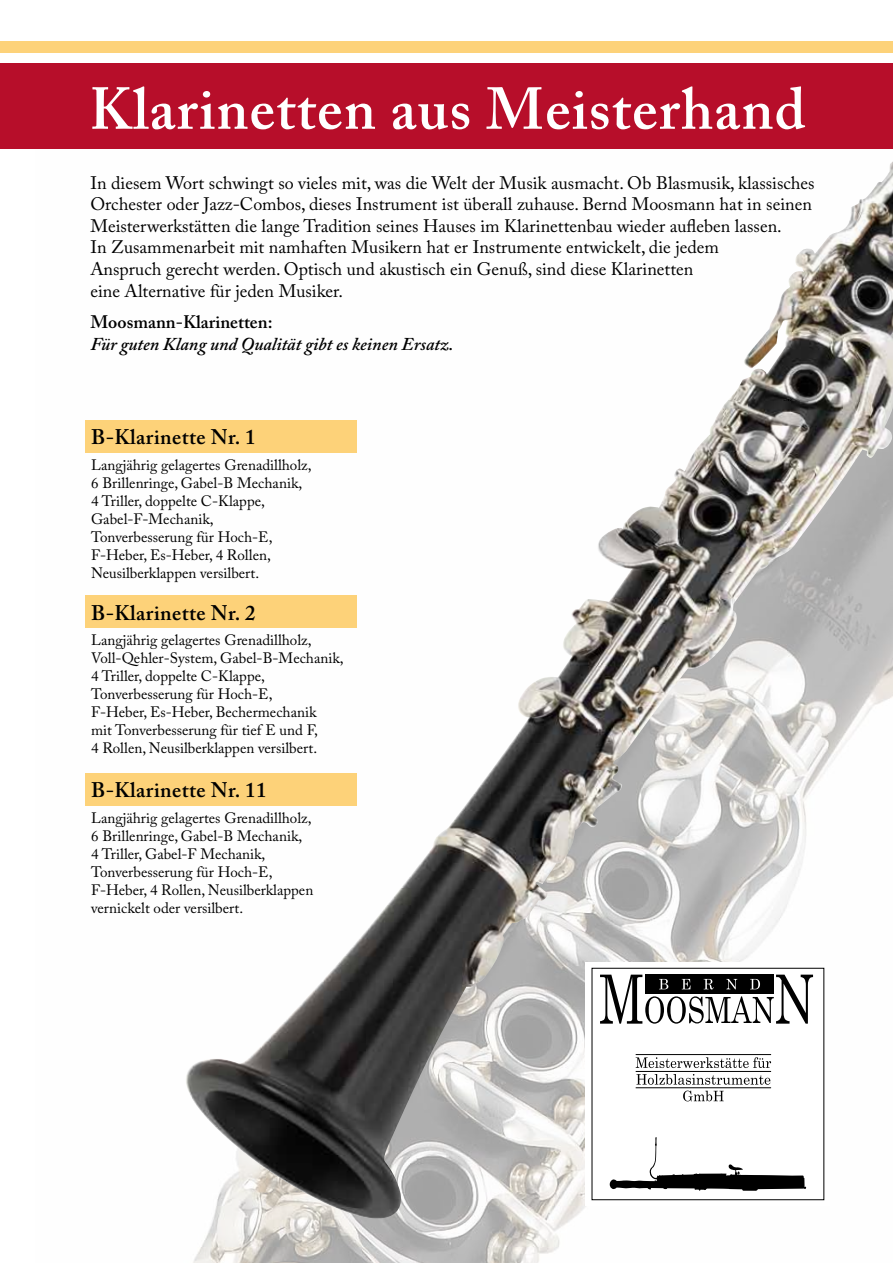
<style>
.page{position:relative;width:893px;height:1263px;background:#fff}
.page>*{position:absolute;margin:0;border:0;box-sizing:border-box;transform-origin:0 0}
.t1{font:600 58.5px "Adobe Caslon Pro";letter-spacing:.02em;color:#fff}
.t2{font:600 21px "Adobe Caslon Pro";letter-spacing:.02em;color:#000}
.t3{font:18px/21.6px "Adobe Caslon Pro";color:#000}
.t4{font:italic 600 18px "Adobe Caslon Pro";color:#000}
.t5{font:600 18px "Adobe Caslon Pro";color:#000}
.t6{font:15px/18px "Adobe Caslon Pro";color:#000}
</style>
<div class="page">
<img style="left:193px;top:161px;width:700px;height:1102px">
<img style="left:186px;top:165px;width:703px;height:1056px">
<div style="left:0;top:64px;width:893px;height:85px;background:#b70e2a"></div>
<div style="left:585px;top:962px;width:245px;height:243px;background:#fff"></div>
<svg style="left:600px;top:975px;width:213px;height:49px"></svg>
<svg style="left:636px;top:1074px;width:134px;height:27px"></svg>
<svg style="left:636px;top:1057px;width:135px;height:11px"></svg>
<hr style="left:636px;top:1071px;width:135px;height:1px;background:#000">
<hr style="left:636px;top:1054px;width:135px;height:1px;background:#000">
<hr style="left:636px;top:1087px;width:135px;height:1px;background:#000">
<svg style="left:610px;top:1137px;width:196px;height:54px"></svg>
<div style="left:0;top:41px;width:893px;height:12px;background:#fdd279"></div>
<div style="left:85px;top:420px;width:271px;height:33px;background:#fdd279"></div>
<div style="left:85px;top:595px;width:271px;height:33px;background:#fdd279"></div>
<div style="left:85px;top:773px;width:271px;height:33px;background:#fdd279"></div>
<h1 class="t1" style="left:89px;top:74px;width:718px">Klarinetten aus Meisterhand</h1>
<p class="t3" style="left:90px;top:172px;width:726px">In diesem Wort schwingt so vieles mit, was die Welt der Musik ausmacht. Ob Blasmusik, klassisches Orchester oder Jazz-Combos, dieses Instrument ist überall zuhause. Bernd Moosmann hat in seinen Meisterwerkstätten die lange Tradition seines Hauses im Klarinettenbau wieder aufleben lassen.<br>In Zusammenarbeit mit namhaften Musikern hat er Instrumente entwickelt, die jedem<br>Anspruch gerecht werden. Optisch und akustisch ein Genuß, sind diese Klarinetten<br>eine Alternative für jeden Musiker.</p>
<p class="t5" style="left:90px;top:311px;width:184px">Moosmann-Klarinetten:</p>
<p class="t4" style="left:90px;top:333px;width:365px">Für guten Klang und Qualität gibt es keinen Ersatz.</p>
<h2 class="t2" style="left:91px;top:425px;width:166px">B-Klarinette Nr. 1</h2>
<p class="t6" style="left:91px;top:456px;width:222px">Langjährig gelagertes Grenadillholz,<br>6 Brillenringe, Gabel-B Mechanik,<br>4 Triller, doppelte C-Klappe,<br>Gabel-F-Mechanik,<br>Tonverbesserung für Hoch-E,<br>F-Heber, Es-Heber, 4 Rollen,<br>Neusilberklappen versilbert.</p>
<h2 class="t2" style="left:91px;top:600px;width:166px">B-Klarinette Nr. 2</h2>
<p class="t6" style="left:91px;top:631px;width:254px">Langjährig gelagertes Grenadillholz, Voll-Qehler-System, Gabel-B-Mechanik, 4 Triller, doppelte C-Klappe, Tonverbesserung für Hoch-E,<br>F-Heber, Es-Heber, Bechermechanik<br>mit Tonverbesserung für tief E und F,<br>4 Rollen, Neusilberklappen versilbert.</p>
<h2 class="t2" style="left:91px;top:777px;width:177px">B-Klarinette Nr. 11</h2>
<p class="t6" style="left:91px;top:809px;width:224px">Langjährig gelagertes Grenadillholz, 6 Brillenringe, Gabel-B Mechanik, 4 Triller, Gabel-F Mechanik, Tonverbesserung für Hoch-E, F-Heber, 4 Rollen, Neusilberklappen vernickelt oder versilbert.</p>
</div>
